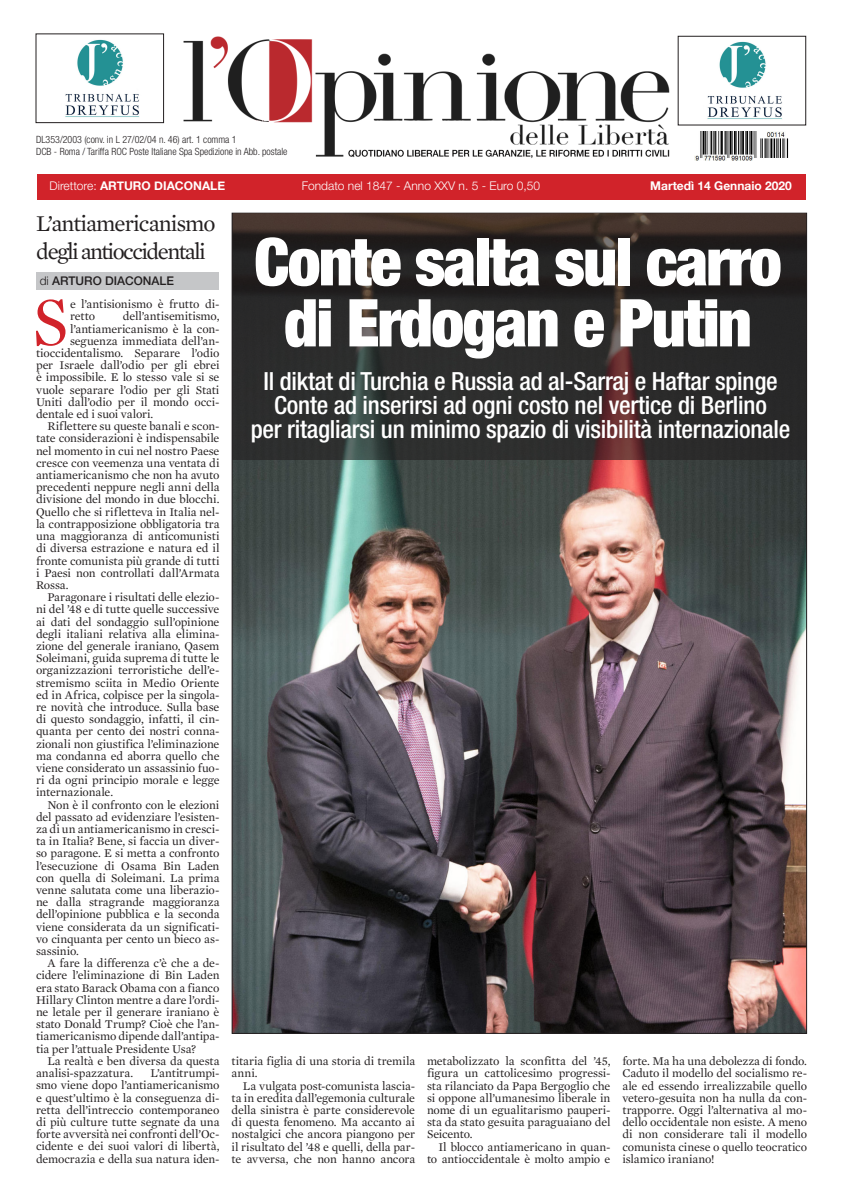
<style>
.page{position:relative;width:842px;height:1191px;background:#fff}
.page>*{position:absolute;margin:0;border:0;box-sizing:border-box;transform-origin:0 0}
.t1{font:69.6px "Mercury Text G1";color:#d1232a}
.t2{font:900 condensed 66px/61px "Helvetica Neue LT Std";letter-spacing:-.03em;color:#fff;text-align:center}
.t3{font:500 condensed 25px/24px "Helvetica Neue LT Std";letter-spacing:-.01em;color:#fff;text-align:center}
.t4{font:23px/28px "Mercury Text G1";letter-spacing:-.07em;color:#231f20}
.t5{font:12.1px/12.2px "Mercury Text G1";letter-spacing:-.01em;color:#231f20;text-align:justify}
.t6{font:700 12px "Helvetica Neue";color:#fff}
.t7{font:300 12px "Helvetica Neue";color:#fff}
.t8{font:500 12px "Helvetica Neue";color:#231f20}
.t9{font:300 condensed 10px "Helvetica Neue LT Std";color:#231f20}
.s1{font-weight:300}
</style>
<div class="page">
<img style="left:234px;top:459px;width:571px;height:573px">
<img style="left:65px;top:39px;width:75px;height:78px">
<div style="left:36px;top:34px;width:128px;height:89px;border:1px solid #231f20"></div>
<img style="left:183px;top:36px;width:487px;height:122px">
<div style="left:36px;top:174px;width:769px;height:25px;background:#d1232a"></div>
<div style="left:36px;top:272px;width:183px;height:18px;background:#c5c6c8"></div>
<img style="left:694px;top:132px;width:95px;height:29px">
<img style="left:707px;top:41px;width:75px;height:78px">
<div style="left:678px;top:36px;width:128px;height:89px;border:1px solid #231f20"></div>
<svg style="left:232px;top:214px;width:573px;height:245px;background:#2d2a29"></svg>
<p class="t9" style="left:36px;top:134px;width:202px">DL353/2003 (conv. in L 27/02/04 n. 46) art. 1 comma 1</p>
<p class="t9" style="left:36px;top:146px;width:253px">DCB - Roma / Tariffa ROC Poste Italiane Spa Spedizione in Abb. postale</p>
<p class="t6" style="left:50px;top:178px;width:177px"><span class="s1">Direttore:</span> ARTURO DIACONALE</p>
<p class="t7" style="left:302px;top:179px;width:240px">Fondato nel 1847 - Anno XXV n. 5 - Euro 0,50</p>
<p class="t6" style="left:650px;top:178px;width:143px">Martedì 14 Gennaio 2020</p>
<p class="t4" style="left:36px;top:209px;width:181px">L’antiamericanismo degli antioccidentali</p>
<p class="t8" style="left:40px;top:273px;width:136px"><span class="s1">di</span> ARTURO DIACONALE</p>
<p class="t1" style="left:32px;top:280px;width:39px">S</p>
<p class="t5" style="left:70px;top:298px;width:151px">e l’antisionismo è frutto di&shy;retto</p>
<p class="t5" style="left:123px;top:310px;width:98px">dell’antisemitismo,</p>
<p class="t5" style="left:70px;top:322px;width:151px">l’antiamericanismo è la con-</p>
<p class="t5" style="left:70px;top:335px;width:151px">seguenza immediata dell’an-</p>
<p class="t5" style="left:36px;top:347px;width:185px">tioccidentalismo. Separare l’odio</p>
<p class="t5" style="left:36px;top:359px;width:185px">per Israele dall’odio per gli ebrei</p>
<p class="t5" style="left:36px;top:371px;width:185px">è impossibile. E lo stesso vale si se</p>
<p class="t5" style="left:36px;top:383px;width:185px">vuole separare l’odio per gli Stati</p>
<p class="t5" style="left:36px;top:396px;width:185px">Uniti dall’odio per il mondo occi-</p>
<p class="t5" style="left:36px;top:408px;width:119px">dentale ed i suoi valori.</p>
<p class="t5" style="left:36px;top:420px;width:185px;text-indent:11px">Riflettere su queste banali e scon&shy;tate considerazioni è indispensabile nel momento in cui nel nostro Paese cresce con veemenza una ventata di antiamericanismo che non ha avuto precedenti neppure negli anni della divisione del mondo in due blocchi.<br>Quello che si rifletteva in Italia nel&shy;la contrapposizione obbligatoria tra una maggioranza di anticomunisti di diversa estrazione e natura ed il fronte comunista più grande di tutti i Paesi non controllati dall’Armata Rossa.</p>
<p class="t5" style="left:36px;top:591px;width:185px;text-indent:11px">Paragonare i risultati delle elezio&shy;ni del ’48 e di tutte quelle successive ai dati del sondaggio sull’opinione degli italiani relativa alla elimina&shy;zione del generale iraniano, Qasem Soleimani, guida suprema di tutte le organizzazioni terroristiche dell’e&shy;stremismo sciita in Medio Oriente ed in Africa, colpisce per la singola&shy;re novità che introduce. Sulla base di questo sondaggio, infatti, il cin&shy;quanta per cento dei nostri conna&shy;zionali non giustifica l’eliminazione ma condanna ed aborra quello che viene considerato un assassinio fuo&shy;ri da ogni principio morale e legge internazionale.</p>
<p class="t5" style="left:36px;top:798px;width:185px;text-indent:11px">Non è il confronto con le elezioni del passato ad evidenziare l’esisten&shy;za di un antiamericanismo in cresci&shy;ta in Italia? Bene, si faccia un diver&shy;so paragone. E si metta a confronto l’esecuzione di Osama Bin Laden con quella di Soleimani. La prima venne salutata come una liberazio&shy;ne dalla stragrande maggioranza dell’opinione pubblica e la seconda viene considerata da un significati&shy;vo cinquanta per cento un bieco as&shy;sassinio.</p>
<p class="t5" style="left:36px;top:957px;width:185px;text-indent:11px">A fare la differenza c’è che a de&shy;cidere l’eliminazione di Bin Laden era stato Barack Obama con a fianco Hillary Clinton mentre a dare l’ordi&shy;ne letale per il generare iraniano è stato Donald Trump? Cioè che l’an&shy;tiamericanismo dipende dall’antipa&shy;tia per l’attuale Presidente Usa?</p>
<p class="t5" style="left:36px;top:1054px;width:185px;text-indent:11px">La realtà e ben diversa da questa analisi-spazzatura.</p>
<p class="t5" style="left:36px;top:1067px;width:185px;text-indent:115px">L’antitrumpi&shy;smo viene dopo l’antiamericanismo e quest’ultimo è la conseguenza di&shy;retta dell’intreccio contemporaneo di più culture tutte segnate da una forte avversità nei confronti dell’Oc&shy;cidente e dei suoi valori di libertà, democrazia e della sua natura iden-</p>
<p class="t2" style="left:254px;top:230px;width:529px">Conte salta sul carro di Erdogan e Putin</p>
<p class="t3" style="left:263px;top:369px;width:516px">Il diktat di Turchia e Russia ad al-Sarraj e Haftar spinge<br>Conte ad inserirsi ad ogni costo nel vertice di Berlino</p>
<p class="t3" style="left:251px;top:417px;width:541px">per ritagliarsi un minimo spazio di visibilità internazionale</p>
<p class="t5" style="left:232px;top:1055px;width:185px">titaria figlia di una storia di tremila anni.</p>
<p class="t5" style="left:232px;top:1079px;width:185px;text-indent:11px">La vulgata post-comunista lascia&shy;ta in eredita dall’egemonia culturale della sinistra è parte considerevole di questa fenomeno. Ma accanto ai nostalgici che ancora piangono per il risultato del ’48 e quelli, della par&shy;te avversa, che non hanno ancora</p>
<p class="t5" style="left:427px;top:1055px;width:185px">metabolizzato la sconfitta del ’45, figura un cattolicesimo progressi&shy;sta rilanciato da Papa Bergoglio che si oppone all’umanesimo liberale in nome di un egualitarismo pauperi&shy;sta da stato gesuita paraguaiano del Seicento.</p>
<p class="t5" style="left:427px;top:1140px;width:185px;text-align:right">Il blocco antiamericano in quan&shy;to antioccidentale è molto ampio e</p>
<p class="t5" style="left:622px;top:1055px;width:186px">forte. Ma ha una debolezza di fondo.<br>Caduto il modello del socialismo re&shy;ale ed essendo irrealizzabile quello vetero-gesuita non ha nulla da con&shy;trapporre. Oggi l’alternativa al mo&shy;dello occidentale non esiste. A meno di non considerare tali il modello comunista cinese o quello teocratico islamico iraniano!</p>
</div>
